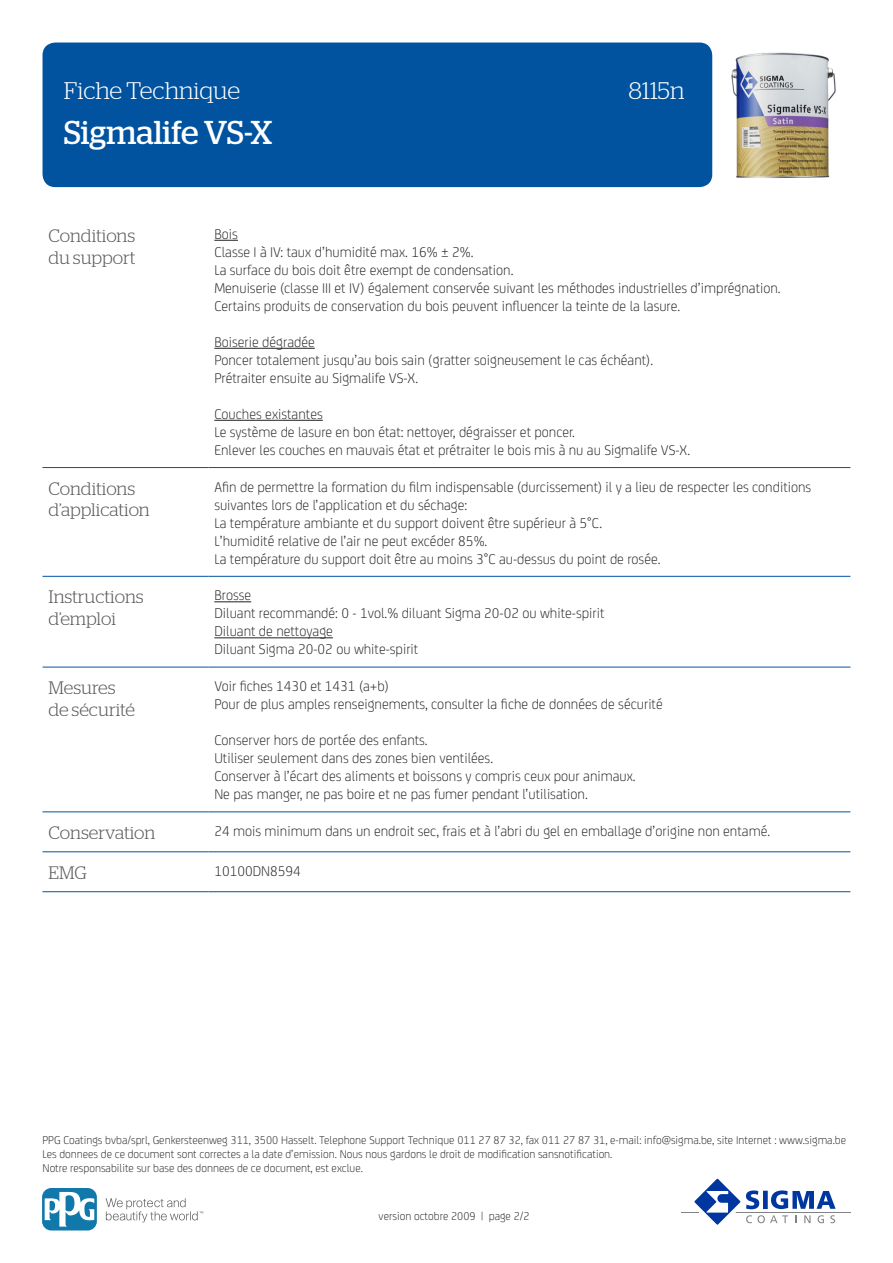
<style>
.page{position:relative;width:893px;height:1263px;background:#fff}
.page>*{position:absolute;margin:0;border:0;box-sizing:border-box;transform-origin:0 0}
.t1{font:33px "Stag";color:#fff}
.t2{font:300 24px "Stag";color:#fff}
.KOP{font:300 18px/21.6px "Stag";letter-spacing:-.005em;color:#57585a}
.BODY{font:300 15px/18px "FS Joey";color:#231f20}
.t3{font:300 12px/14.4px "FS Joey";color:#231f20}
</style>
<div class="page">
<div style="left:43px;top:43px;width:669px;height:144px;background:#0153a0;border-radius:13px"></div>
<hr style="left:681px;top:1211px;width:169px;height:1px;background:#808285">
<svg style="left:689px;top:1178px;width:147px;height:47px"></svg>
<svg style="left:106px;top:1198px;width:97px;height:24px"></svg>
<svg style="left:43px;top:1188px;width:54px;height:42px"></svg>
<svg style="left:45px;top:1191px;width:49px;height:35px"></svg>
<hr style="left:43px;top:467px;width:165px;height:1px;background:#0153a0">
<hr style="left:208px;top:467px;width:642px;height:1px;background:#0153a0">
<hr style="left:43px;top:576px;width:165px;height:1px;background:#0153a0">
<hr style="left:208px;top:576px;width:642px;height:1px;background:#0153a0">
<hr style="left:43px;top:667px;width:165px;height:1px;background:#0153a0">
<hr style="left:208px;top:667px;width:642px;height:1px;background:#0153a0">
<hr style="left:43px;top:811px;width:165px;height:1px;background:#0153a0">
<hr style="left:208px;top:811px;width:642px;height:1px;background:#0153a0">
<hr style="left:43px;top:851px;width:165px;height:1px;background:#0153a0">
<hr style="left:208px;top:851px;width:642px;height:1px;background:#0153a0">
<hr style="left:43px;top:891px;width:165px;height:1px;background:#0153a0">
<hr style="left:208px;top:891px;width:642px;height:1px;background:#0153a0">
<svg style="left:214px;top:240px;width:24px;height:1px"></svg>
<hr style="left:214px;top:348px;width:101px;height:1px;background:#231f20">
<hr style="left:214px;top:420px;width:109px;height:1px;background:#231f20">
<hr style="left:214px;top:601px;width:37px;height:1px;background:#231f20">
<hr style="left:214px;top:637px;width:119px;height:1px;background:#231f20">
<img style="left:731px;top:52px;width:105px;height:127px">
<h2 class="t2" style="left:64px;top:77px;width:178px">Fiche Technique</h2>
<h2 class="t2" style="left:628px;top:77px;width:58px">8115n</h2>
<h1 class="t1" style="left:64px;top:114px;width:210px">Sigmalife VS-X</h1>
<p class="KOP" style="left:49px;top:225px;width:88px">Conditions du support</p>
<p class="BODY" style="left:214px;top:224px;width:568px">Bois<br>Classe I à IV: taux d’humidité max. 16% ± 2%.<br>La surface du bois doit être exempt de condensation.<br>Menuiserie (classe III et IV) également conservée suivant les méthodes industrielles d’imprégnation.<br>Certains produits de conservation du bois peuvent influencer la teinte de la lasure.</p>
<p class="BODY" style="left:214px;top:332px;width:440px">Boiserie dégradée<br>Poncer totalement jusqu’au bois sain (gratter soigneusement le cas échéant).<br>Prétraiter ensuite au Sigmalife VS-X.</p>
<p class="BODY" style="left:214px;top:404px;width:477px">Couches existantes<br>Le système de lasure en bon état: nettoyer, dégraisser et poncer.<br>Enlever les couches en mauvais état et prétraiter le bois mis à nu au Sigmalife VS-X.</p>
<p class="KOP" style="left:49px;top:477px;width:103px">Conditions d’application</p>
<p class="BODY" style="left:214px;top:477px;width:598px">Afin de permettre la formation du film indispensable (durcissement) il y a lieu de respecter les conditions suivantes lors de l’application et du séchage:<br>La température ambiante et du support doivent être supérieur à 5°C.<br>L’humidité relative de l’air ne peut excéder 85%.<br>La température du support doit être au moins 3°C au-dessus du point de rosée.</p>
<p class="KOP" style="left:49px;top:586px;width:97px">Instructions d’emploi</p>
<p class="BODY" style="left:214px;top:585px;width:392px">Brosse<br>Diluant recommandé: 0 - 1vol.% diluant Sigma 20-02 ou white-spirit Diluant de nettoyage<br>Diluant Sigma 20-02 ou white-spirit</p>
<p class="KOP" style="left:49px;top:677px;width:88px">Mesures de sécurité</p>
<p class="BODY" style="left:214px;top:676px;width:450px">Voir fiches 1430 et 1431 (a+b)<br>Pour de plus amples renseignements, consulter la fiche de données de sécurité</p>
<p class="BODY" style="left:214px;top:730px;width:423px">Conserver hors de portée des enfants.<br>Utiliser seulement dans des zones bien ventilées.<br>Conserver à l’écart des aliments et boissons y compris ceux pour animaux.<br>Ne pas manger, ne pas boire et ne pas fumer pendant l’utilisation.</p>
<p class="KOP" style="left:49px;top:822px;width:108px">Conservation</p>
<p class="BODY" style="left:214px;top:821px;width:557px">24 mois minimum dans un endroit sec, frais et à l’abri du gel en emballage d’origine non entamé.</p>
<p class="KOP" style="left:49px;top:862px;width:40px">EMG</p>
<p class="BODY" style="left:214px;top:861px;width:88px">10100DN8594</p>
<p class="t3" style="left:43px;top:1132px;width:805px">PPG Coatings bvba/sprl, Genkersteenweg 311, 3500 Hasselt. Telephone Support Technique 011 27 87 32, fax 011 27 87 31, e-mail: info@sigma.be, site Internet : www.sigma.be<br>Les donnees de ce document sont correctes a la date d’emission. Nous nous gardons le droit de modification sansnotification.<br>Notre responsabilite sur base des donnees de ce document, est exclue.</p>
<p class="t3" style="left:379px;top:1208px;width:153px">version octobre 2009 | page 2/2</p>
</div>
